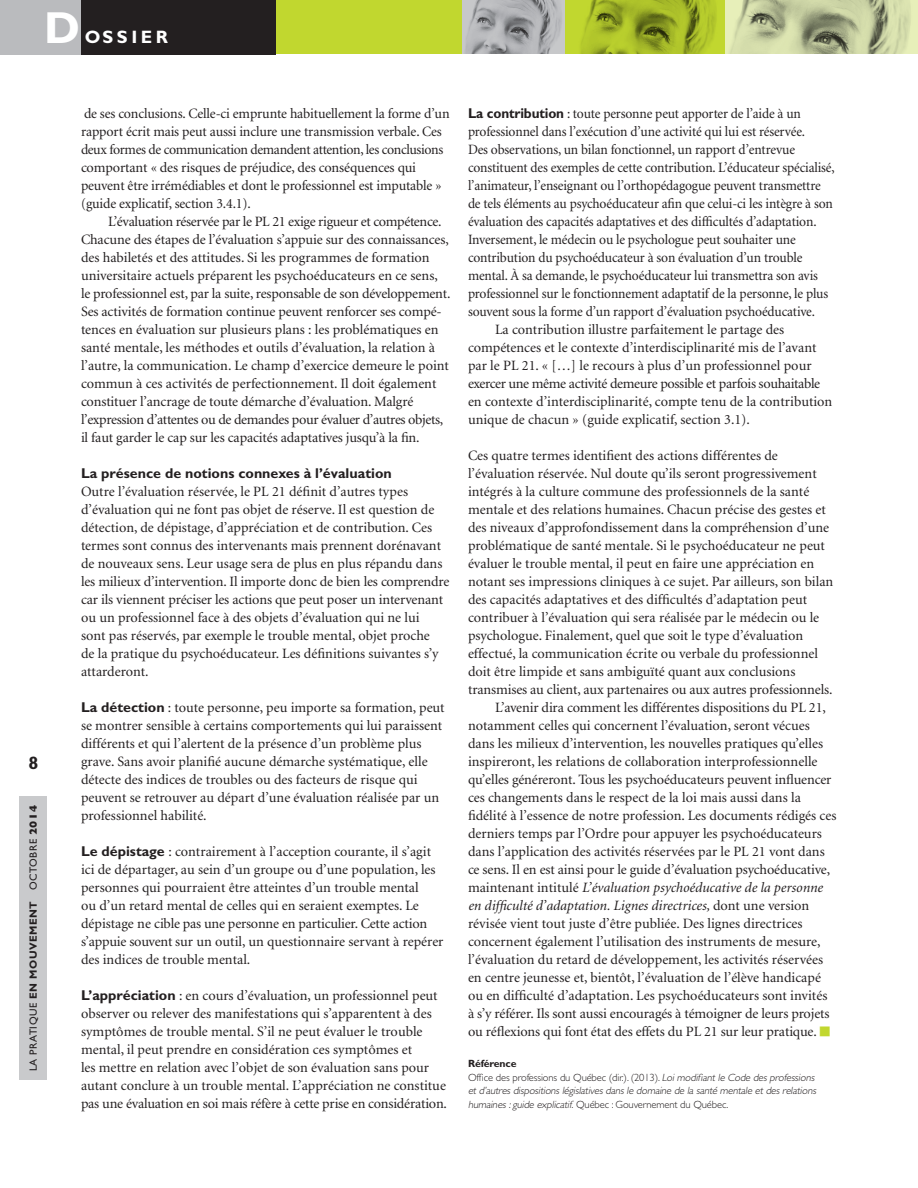
<style>
.page{position:relative;width:918px;height:1188px;background:#fff}
.page>*{position:absolute;margin:0;border:0;box-sizing:border-box;transform-origin:0 0}
.t1{font:700 45px "Gill Sans";color:#fff}
.t2{font:700 18px "Gill Sans";letter-spacing:.2em;color:#fff}
.t3{font:700 18px "Gill Sans";color:#231f20}
.t4{font:14.25px/18px "Minion";letter-spacing:-.005em;color:#231f20}
.t5{font:14.25px/18px "Minion";letter-spacing:-.005em;color:#231f20;scale:.95 1}
.t6{font:14.25px/18px "Minion";letter-spacing:-.025em;color:#231f20}
.t7{font:700 14.25px "Gill Sans";color:#231f20}
.t8{font:italic 300 10.5px/13.5px "Gill Sans";color:#231f20}
.t9{font:10.5px "Gill Sans";letter-spacing:.05em;color:#231f20}
.t10{font:700 10.5px "Gill Sans";letter-spacing:-.01em;color:#231f20}
.s1{font-weight:700}
.s2{font-weight:800}
.s3{font-family:"Gill Sans";font-weight:700}
.s4{font-style:italic}
.s5{font-family:"Universal Newswith Comm Pi";font-size:19.5px;color:#c1d72f}
.s6{font-style:normal}
</style>
<div class="page">
<div style="left:0;top:0;width:918px;height:54px;background:#c1d72f"></div>
<img style="left:580px;top:0;width:136px;height:53px">
<svg style="left:726px;top:0;width:192px;height:54px;background:#bac297"></svg>
<img style="left:462px;top:0;width:103px;height:54px">
<div style="left:81px;top:0;width:194px;height:54px;background:#231f20"></div>
<div style="left:0;top:0;width:81px;height:54px;background:#babbbe"></div>
<div style="left:20px;top:796px;width:27px;height:284px;background:#c9cacc"></div>
<p class="t1" style="left:44px;top:1px;width:38px">D</p>
<p class="t2" style="left:85px;top:26px;width:85px">OSSIER</p>
<p class="t3" style="left:29px;top:753px;width:11px">8</p>
<p class="t9" style="left:27px;top:1071px;width:268px;rotate:-90deg">LA PRATIQUE <span class="s1">EN MOUVEMENT</span> OCTOBRE <span class="s2">2014</span></p>
<p class="t4" style="left:81px;top:105px;width:370px">de ses conclusions. Celle-ci emprunte habituellement la forme d’un rapport écrit mais peut aussi inclure une transmission verbale. Ces</p>
<p class="t6" style="left:81px;top:141px;width:364px">deux formes de communication demandent attention, les conclusions</p>
<p class="t4" style="left:81px;top:159px;width:362px">comportant « des risques de préjudice, des conséquences qui peuvent être irrémédiables et dont le professionnel est imputable » (guide explicatif, section 3.4.1).</p>
<p class="t6" style="left:108px;top:213px;width:335px">L’évaluation réservée par le PL 21 exige rigueur et compétence.</p>
<p class="t4" style="left:81px;top:231px;width:369px">Chacune des étapes de l’évaluation s’appuie sur des connaissances, des habiletés et des attitudes. Si les programmes de formation universitaire actuels préparent les psychoéducateurs en ce sens,</p>
<p class="t4" style="left:81px;top:285px;width:371px">le professionnel est, par la suite, responsable de son développement.<br>Ses activités de formation continue peuvent renforcer ses compé&shy;tences en évaluation sur plusieurs plans : les problématiques en santé mentale, les méthodes et outils d’évaluation, la relation à l’autre, la communication. Le champ d’exercice demeure le point commun à ces activités de perfectionnement. Il doit également constituer l’ancrage de toute démarche d’évaluation. Malgré</p>
<p class="t6" style="left:81px;top:411px;width:364px">l’expression d’attentes ou de demandes pour évaluer d’autres objets, il faut garder le cap sur les capacités adaptatives jusqu’à la fin.</p>
<p class="t7" style="left:81px;top:464px;width:312px">La présence de notions connexes à l’évaluation</p>
<p class="t4" style="left:81px;top:483px;width:363px">Outre l’évaluation réservée, le PL 21 définit d’autres types d’évaluation qui ne font pas objet de réserve. Il est question de détection, de dépistage, d’appréciation et de contribution. Ces termes sont connus des intervenants mais prennent dorénavant de nouveaux sens. Leur usage sera de plus en plus répandu dans</p>
<p class="t4" style="left:81px;top:573px;width:370px">les milieux d’intervention. Il importe donc de bien les comprendre car ils viennent préciser les actions que peut poser un intervenant</p>
<p class="t4" style="left:81px;top:609px;width:359px">ou un professionnel face à des objets d’évaluation qui ne lui sont pas réservés, par exemple le trouble mental, objet proche de la pratique du psychoéducateur. Les définitions suivantes s’y attarderont.</p>
<p class="t4" style="left:81px;top:699px;width:365px"><span class="s3">La détection</span> : toute personne, peu importe sa formation, peut se montrer sensible à certains comportements qui lui paraissent</p>
<p class="t4" style="left:81px;top:735px;width:360px">différents et qui l’alertent de la présence d’un problème plus grave. Sans avoir planifié aucune démarche systématique, elle détecte des indices de troubles ou des facteurs de risque qui peuvent se retrouver au départ d’une évaluation réalisée par un professionnel habilité.</p>
<p class="t4" style="left:81px;top:843px;width:352px"><span class="s3">Le dépistage</span> : contrairement à l’acception courante, il s’agit</p>
<p class="t4" style="left:81px;top:861px;width:364px">ici de départager, au sein d’un groupe ou d’une population, les personnes qui pourraient être atteintes d’un trouble mental<br>ou d’un retard mental de celles qui en seraient exemptes. Le dépistage ne cible pas une personne en particulier. Cette action s’appuie souvent sur un outil, un questionnaire servant à repérer des indices de trouble mental.</p>
<p class="t4" style="left:81px;top:987px;width:368px"><span class="s3">L’appréciation</span> : en cours d’évaluation, un professionnel peut observer ou relever des manifestations qui s’apparentent à des symptômes de trouble mental. S’il ne peut évaluer le trouble mental, il peut prendre en considération ces symptômes et<br>les mettre en relation avec l’objet de son évaluation sans pour autant conclure à un trouble mental. L’appréciation ne constitue pas une évaluation en soi mais réfère à cette prise en considération.</p>
<p class="t5" style="left:468px;top:105px;width:352px"><span class="s3">La contribution</span> : toute personne peut apporter de l’aide à un</p>
<p class="t5" style="left:468px;top:123px;width:356px">professionnel dans l’exécution d’une activité qui lui est réservée.</p>
<p class="t5" style="left:468px;top:141px;width:388px">Des observations, un bilan fonctionnel, un rapport d’entrevue constituent des exemples de cette contribution. L’éducateur spécialisé, l’animateur, l’enseignant ou l’orthopédagogue peuvent transmettre de tels éléments au psychoéducateur afin que celui-ci les intègre à son évaluation des capacités adaptatives et des difficultés d’adaptation.<br>Inversement, le médecin ou le psychologue peut souhaiter une</p>
<p class="t5" style="left:468px;top:249px;width:381px">contribution du psychoéducateur à son évaluation d’un trouble mental. À sa demande, le psychoéducateur lui transmettra son avis professionnel sur le fonctionnement adaptatif de la personne, le plus souvent sous la forme d’un rapport d’évaluation psychoéducative.</p>
<p class="t4" style="left:495px;top:321px;width:291px">La contribution illustre parfaitement le partage des</p>
<p class="t4" style="left:468px;top:339px;width:350px">compétences et le contexte d’interdisciplinarité mis de l’avant par le PL 21. « […] le recours à plus d’un professionnel pour</p>
<p class="t4" style="left:468px;top:375px;width:366px">exercer une même activité demeure possible et parfois souhaitable en contexte d’interdisciplinarité, compte tenu de la contribution unique de chacun » (guide explicatif, section 3.1).</p>
<p class="t4" style="left:468px;top:447px;width:367px">Ces quatre termes identifient des actions différentes de l’évaluation réservée. Nul doute qu’ils seront progressivement intégrés à la culture commune des professionnels de la santé mentale et des relations humaines. Chacun précise des gestes et des niveaux d’approfondissement dans la compréhension d’une problématique de santé mentale. Si le psychoéducateur ne peut évaluer le trouble mental, il peut en faire une appréciation en notant ses impressions cliniques à ce sujet. Par ailleurs, son bilan des capacités adaptatives et des difficultés d’adaptation peut contribuer à l’évaluation qui sera réalisée par le médecin ou le psychologue. Finalement, quel que soit le type d’évaluation</p>
<p class="t4" style="left:468px;top:645px;width:352px">effectué, la communication écrite ou verbale du professionnel doit être limpide et sans ambiguïté quant aux conclusions</p>
<p class="t4" style="left:468px;top:681px;width:366px">transmises au client, aux partenaires ou aux autres professionnels.</p>
<p class="t4" style="left:468px;top:699px;width:359px;text-indent:27px">L’avenir dira comment les différentes dispositions du PL 21, notamment celles qui concernent l’évaluation, seront vécues dans les milieux d’intervention, les nouvelles pratiques qu’elles inspireront, les relations de collaboration interprofessionnelle</p>
<p class="t4" style="left:468px;top:771px;width:370px">qu’elles généreront. Tous les psychoéducateurs peuvent influencer ces changements dans le respect de la loi mais aussi dans la fidélité à l’essence de notre profession. Les documents rédigés ces derniers temps par l’Ordre pour appuyer les psychoéducateurs dans l’application des activités réservées par le PL 21 vont dans ce sens. Il en est ainsi pour le guide d’évaluation psychoéducative, maintenant intitulé <span class="s4">L’évaluation psychoéducative de la personne en difficulté d’adaptation. Lignes directrices,</span> dont une version révisée vient tout juste d’être publiée. Des lignes directrices concernent également l’utilisation des instruments de mesure, l’évaluation du retard de développement, les activités réservées en centre jeunesse et, bientôt, l’évaluation de l’élève handicapé ou en difficulté d’adaptation. Les psychoéducateurs sont invités</p>
<p class="t4" style="left:468px;top:1005px;width:364px">à s’y référer. Ils sont aussi encouragés à témoigner de leurs projets ou réflexions qui font état des effets du PL 21 sur leur pratique. <span class="s5">n</span></p>
<p class="t10" style="left:468px;top:1057px;width:50px">Référence</p>
<p class="t8" style="left:468px;top:1070px;width:352px"><span class="s6">Office des professions du Québec (dir.). (2013).</span> LoimodifiantleCodedesprofessions et d’autres dispositions législatives dans le domaine de la santé mentale et des relations humaines:guideexplicatif.<span class="s6">Québec : Gouvernement du Québec.</span></p>
</div>
